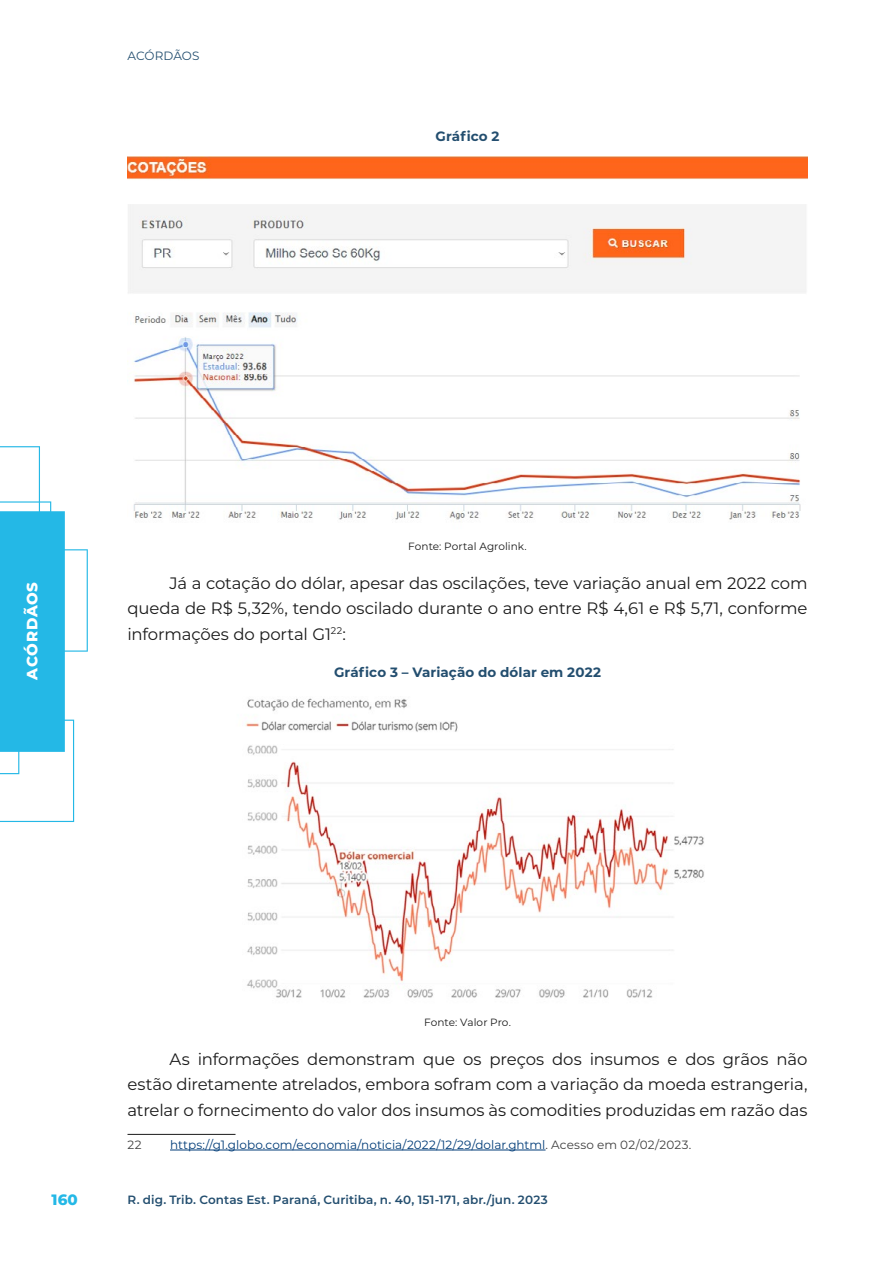
<style>
.page{position:relative;width:893px;height:1263px;background:#fff}
.page>*{position:absolute;margin:0;border:0;box-sizing:border-box;transform-origin:0 0}
.Parágrafo{font:16.5px/25.5px "Montserrat";letter-spacing:-.01em;color:#1a1a1a;text-align:justify}
.t1{font:800 15px "Montserrat";letter-spacing:.05em;color:#fff}
.t2{font:800 15px "Montserrat";color:#24b8e6}
.Título_figura_tabela{font:700 13.5px "Montserrat";letter-spacing:.005em;color:#234e6f}
.Nota_de_rodapé{font:12px "Montserrat";letter-spacing:.005em;color:#003c78}
.Texto_topo{font:600 12px "Montserrat";letter-spacing:.005em;color:#234e6f}
.Texto_topo-2{font:12px "Montserrat";letter-spacing:-.005em;color:#234e6f}
.Nota_de_rodapé-2{font:12px "Montserrat";color:#404040}
.Fonte{font:10.5px "Montserrat";letter-spacing:.005em;color:#1a1a1a}
.s1{color:#404040}
</style>
<div class="page">
<svg style="left:0;top:446px;width:88px;height:206px"></svg>
<svg style="left:0;top:719px;width:74px;height:103px"></svg>
<div style="left:0;top:511px;width:65px;height:241px;background:#24b8e6"></div>
<img style="left:128px;top:156px;width:679px;height:364px">
<img style="left:245px;top:698px;width:459px;height:300px">
<hr style="left:128px;top:1134px;width:108px;height:1px;background:#1a1a1a">
<hr style="left:170px;top:1150px;width:376px;height:1px;background:#003c78">
<p class="Texto_topo-2" style="left:128px;top:48px;width:73px">ACÓRDÃOS</p>
<p class="Título_figura_tabela" style="left:435px;top:126px;width:65px">Gráfico 2</p>
<p class="t1" style="left:21px;top:680px;width:99px;rotate:-90deg">ACÓRDÃOS</p>
<p class="Fonte" style="left:408px;top:539px;width:120px">Fonte: Portal Agrolink.</p>
<p class="Parágrafo" style="left:128px;top:569px;width:681px;text-indent:42px">Já a cotação do dólar, apesar das oscilações, teve variação anual em 2022 com queda de R$ 5,32%, tendo oscilado durante o ano entre R$ 4,61 e R$ 5,71, conforme informações do portal G1<sup>22</sup>:</p>
<p class="Título_figura_tabela" style="left:334px;top:662px;width:268px">Gráfico 3 – Variação do dólar em 2022</p>
<p class="t2" style="left:52px;top:1189px;width:28px">160</p>
<p class="Fonte" style="left:424px;top:1015px;width:88px">Fonte: Valor Pro.</p>
<p class="Parágrafo" style="left:128px;top:1046px;width:681px;text-indent:42px">As informações demonstram que os preços dos insumos e dos grãos não estão diretamente atrelados, embora sofram com a variação da moeda estrangeria, atrelar o fornecimento do valor dos insumos às comodities produzidas em razão das</p>
<p class="Nota_de_rodapé-2" style="left:128px;top:1136px;width:15px">22</p>
<p class="Nota_de_rodapé" style="left:170px;top:1136px;width:523px">https://g1.globo.com/economia/noticia/2022/12/29/dolar.ghtml<span class="s1">. Acesso em 02/02/2023.</span></p>
<p class="Texto_topo" style="left:128px;top:1191px;width:422px">R. dig. Trib. Contas Est. Paraná, Curitiba, n. 40, 151-171, abr./jun. 2023</p>
</div>
